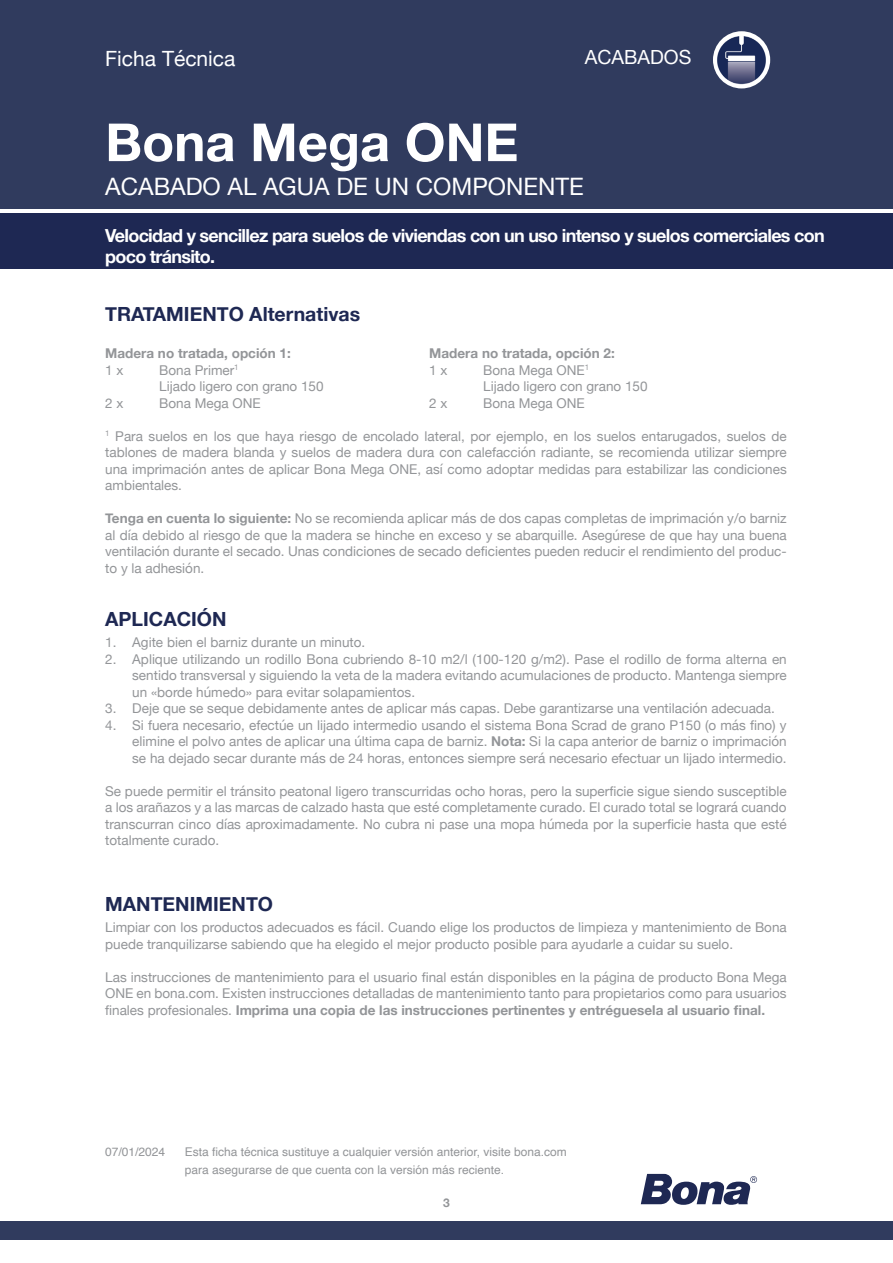
<style>
.page{position:relative;width:893px;height:1263px;background:#fff}
.page>*{position:absolute;margin:0;border:0;box-sizing:border-box;transform-origin:0 0}
.t1{font:700 52.5px "Helvetica Neue";color:#fff}
.t2{font:24px "Helvetica Neue";color:#fff}
.t3{font:21px "Helvetica Neue";color:#fff}
.t4{font:700 19.5px "Helvetica Neue";color:#1e2853}
.t5{font:19.5px "Helvetica Neue";color:#fff}
.t6{font:700 18px/21.6px "Helvetica Neue";letter-spacing:-.04em;color:#fff}
.t7{font:13.5px/16.5px "Helvetica Neue";color:#939598;text-align:justify}
.t8{font:700 13.5px "Helvetica Neue";color:#939598}
.t9{font:12px/18px "Helvetica";color:#939598}
.t10{font:700 12px "Helvetica Neue";color:#939598}
.s1{font-weight:700}
</style>
<div class="page">
<div style="left:0;top:0;width:893px;height:209px;background:#303b5e"></div>
<div style="left:0;top:213px;width:893px;height:55px;background:#1e2853"></div>
<svg style="left:641px;top:1174px;width:116px;height:31px"></svg>
<div style="left:0;top:1221px;width:893px;height:19px;background:#303b5e"></div>
<img style="left:713px;top:31px;width:57px;height:57px;border-radius:29px">
<h3 class="t3" style="left:105px;top:43px;width:132px">Ficha Técnica</h3>
<h3 class="t5" style="left:585px;top:43px;width:108px">ACABADOS</h3>
<h1 class="t1" style="left:105px;top:110px;width:415px">Bona Mega ONE</h1>
<h2 class="t2" style="left:105px;top:169px;width:480px">ACABADO AL AGUA DE UN COMPONENTE</h2>
<h3 class="t6" style="left:105px;top:224px;width:721px">Velocidad y sencillez para suelos de viviendas con un uso intenso y suelos comerciales con poco tránsito.</h3>
<p class="t4" style="left:105px;top:302px;width:256px">TRATAMIENTO Alternativas</p>
<p class="t8" style="left:105px;top:345px;width:187px">Madera no tratada, opción 1:</p>
<p class="t8" style="left:429px;top:345px;width:187px">Madera no tratada, opción 2:</p>
<p class="t7" style="left:105px;top:362px;width:20px">1 x</p>
<p class="t7" style="left:159px;top:362px;width:81px">Bona Primer<sup>1</sup></p>
<p class="t7" style="left:429px;top:362px;width:20px">1 x</p>
<p class="t7" style="left:483px;top:362px;width:107px">Bona Mega ONE<sup>1</sup></p>
<p class="t7" style="left:159px;top:379px;width:166px">Lijado ligero con grano 150</p>
<p class="t7" style="left:483px;top:379px;width:166px">Lijado ligero con grano 150</p>
<p class="t7" style="left:105px;top:395px;width:20px">2 x</p>
<p class="t7" style="left:159px;top:395px;width:103px">Bona Mega ONE</p>
<p class="t7" style="left:429px;top:395px;width:20px">2 x</p>
<p class="t7" style="left:483px;top:395px;width:103px">Bona Mega ONE</p>
<p class="t7" style="left:105px;top:428px;width:683px"><sup>1</sup> Para suelos en los que haya riesgo de encolado lateral, por ejemplo, en los suelos entarugados, suelos de tablones de madera blanda y suelos de madera dura con calefacción radiante, se recomienda utilizar siempre una imprimación antes de aplicar Bona Mega ONE, así como adoptar medidas para estabilizar las condiciones ambientales.</p>
<p class="t7" style="left:105px;top:511px;width:683px"><span class="s1">Tenga en cuenta lo siguiente:</span> No se recomienda aplicar más de dos capas completas de imprimación y/o barniz al día debido al riesgo de que la madera se hinche en exceso y se abarquille. Asegúrese de que hay una buena ventilación durante el secado. Unas condiciones de secado deficientes pueden reducir el rendimiento del produc&shy;to y la adhesión.</p>
<p class="t4" style="left:105px;top:607px;width:123px">APLICACIÓN</p>
<p class="t7" style="left:105px;top:635px;width:262px">1. Agite bien el barniz durante un minuto.</p>
<p class="t7" style="left:132px;top:651px;width:656px;text-indent:-27px">2. Aplique utilizando un rodillo Bona cubriendo 8-10 m2/l (100-120 g/m2). Pase el rodillo de forma alterna en sentido transversal y siguiendo la veta de la madera evitando acumulaciones de producto. Mantenga siempre un «borde húmedo» para evitar solapamientos.</p>
<p class="t7" style="left:105px;top:701px;width:671px">3. Deje que se seque debidamente antes de aplicar más capas. Debe garantizarse una ventilación adecuada.</p>
<p class="t7" style="left:132px;top:717px;width:656px;text-indent:-27px">4. Si fuera necesario, efectúe un lijado intermedio usando el sistema Bona Scrad de grano P150 (o más fino) y elimine el polvo antes de aplicar una última capa de barniz. <span class="s1">Nota:</span> Si la capa anterior de barniz o imprimación se ha dejado secar durante más de 24 horas, entonces siempre será necesario efectuar un lijado intermedio.</p>
<p class="t7" style="left:105px;top:783px;width:683px">Se puede permitir el tránsito peatonal ligero transcurridas ocho horas, pero la superficie sigue siendo susceptible a los arañazos y a las marcas de calzado hasta que esté completamente curado. El curado total se logrará cuando transcurran cinco días aproximadamente. No cubra ni pase una mopa húmeda por la superficie hasta que esté totalmente curado.</p>
<p class="t4" style="left:105px;top:892px;width:169px">MANTENIMIENTO</p>
<p class="t7" style="left:105px;top:920px;width:683px">Limpiar con los productos adecuados es fácil. Cuando elige los productos de limpieza y mantenimiento de Bona puede tranquilizarse sabiendo que ha elegido el mejor producto posible para ayudarle a cuidar su suelo.</p>
<p class="t7" style="left:105px;top:969px;width:683px">Las instrucciones de mantenimiento para el usuario final están disponibles en la página de producto Bona Mega ONE en bona.com. Existen instrucciones detalladas de mantenimiento tanto para propietarios como para usuarios finales profesionales. <span class="s1">Imprima una copia de las instrucciones pertinentes y entréguesela al usuario final.</span></p>
<p class="t9" style="left:105px;top:1143px;width:62px">07/01/2024</p>
<p class="t9" style="left:185px;top:1143px;width:384px">Esta ficha técnica sustituye a cualquier versión anterior, visite bona.com para asegurarse de que cuenta con la versión más reciente.</p>
<p class="t10" style="left:443px;top:1195px;width:8px">3</p>
</div>
